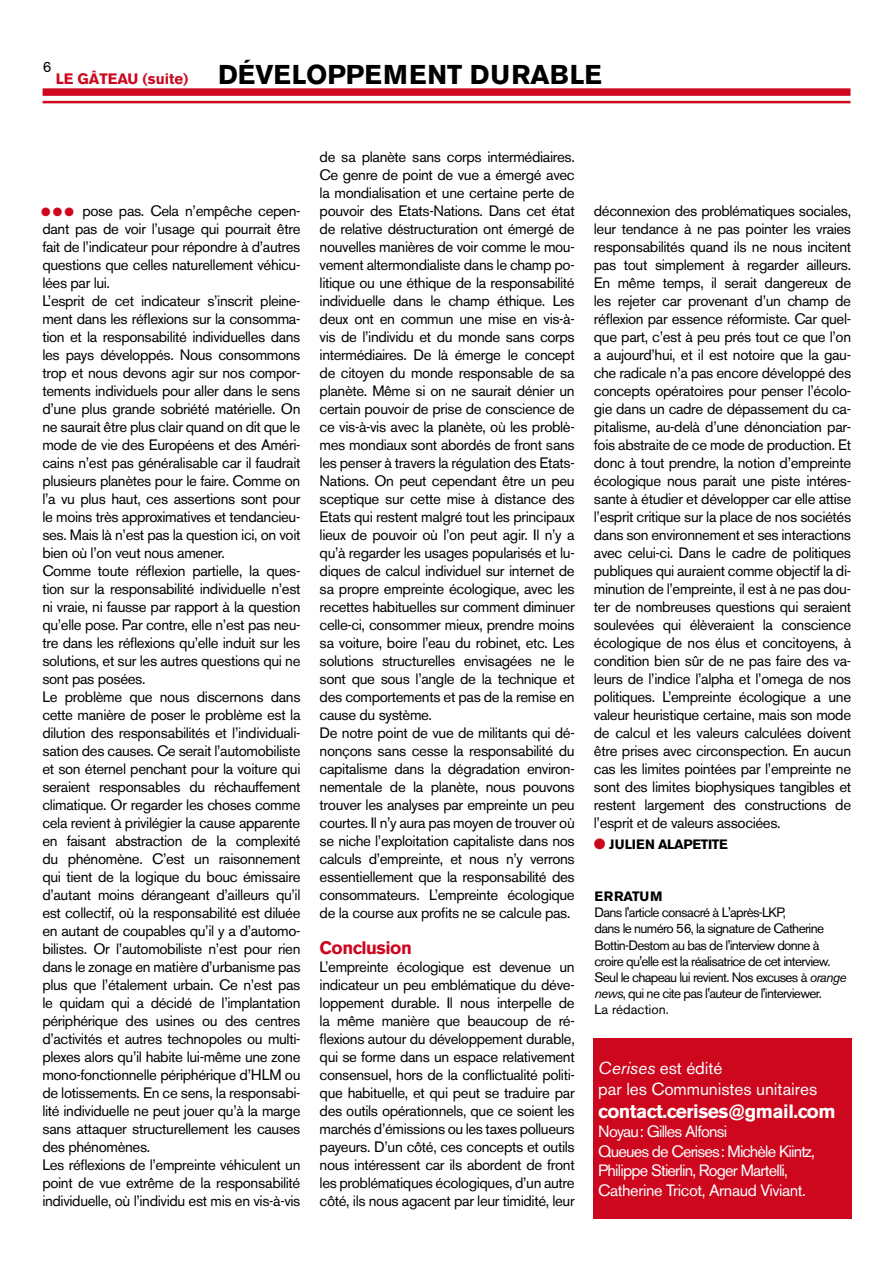
<style>
.page{position:relative;width:893px;height:1263px;background:#fff}
.page>*{position:absolute;margin:0;border:0;box-sizing:border-box;transform-origin:0 0}
.t1{font:700 27px "Akzidenz Grotesk BE";color:#000}
.t2{font:700 19.2px "Akzidenz Grotesk BE";letter-spacing:-.025em;color:#fff}
.t3{font:700 18px "Akzidenz Grotesk BE";letter-spacing:-.025em;color:#cd071e}
.t4{font:17.25px/20.7px "Akzidenz Grotesk BE";letter-spacing:-.005em;color:#fff}
.t5{font:16.35px/19.5px "Akzidenz Grotesk BE";letter-spacing:-.05em;color:#fff}
.t6{font:15px/18px "Akzidenz Grotesk BE";letter-spacing:-.025em;color:#000}
.t7{font:700 15px "Akzidenz Grotesk BE";color:#cd071e}
.t8{font:13.5px/16.2px "Akzidenz Grotesk BE";letter-spacing:-.05em;color:#000}
.t9{font:700 13.5px "Akzidenz Grotesk BE";letter-spacing:.01em;color:#000}
.t10{font:12px "Zapf Dingbats ITC";color:#cd071e}
.s1{font-size:27px;color:#000}
.s2{color:#cd071e}
.s3{font-style:italic}
</style>
<div class="page">
<div style="left:593px;top:1037px;width:258px;height:181px;background:#cd071e"></div>
<div style="left:43px;top:88px;width:807px;height:8px;background:#cd071e"></div>
<hr style="left:43px;top:101px;width:807px;height:2px;background:#cd071e">
<p class="t6" style="left:43px;top:58px;width:10px">6</p>
<p class="t7" style="left:56px;top:70px;width:236px">Le GÂTEAU (suite) <span class="s1">dévelo</span></p>
<h1 class="t1" style="left:327px;top:59px;width:58px">ppement</h1>
<h1 class="t1" style="left:470px;top:59px;width:21px">dura</h1>
<h1 class="t1" style="left:550px;top:59px;width:37px">ble</h1>
<p class="t6" style="left:42px;top:202px;width:260px;text-indent:40px">pose pas. Cela n’empêche cepen&shy;dant pas de voir l’usage qui pourrait être fait de l’indicateur pour répondre à d’autres questions que celles naturellement véhicu&shy;lées par lui.<br>L’esprit de cet indicateur s’inscrit pleine&shy;ment dans les réflexions sur la consomma&shy;tion et la responsabilité individuelles dans les pays développés. Nous consommons trop et nous devons agir sur nos compor&shy;tements individuels pour aller dans le sens d’une plus grande sobriété matérielle. On ne saurait être plus clair quand on dit que le mode de vie des Européens et des Améri&shy;cains n’est pas généralisable car il faudrait plusieurs planètes pour le faire. Comme on l’a vu plus haut, ces assertions sont pour le moins très approximatives et tendancieu&shy;ses. Mais là n’est pas la question ici, on voit bien où l’on veut nous amener.<br>Comme toute réflexion partielle, la ques&shy;tion sur la responsabilité individuelle n’est ni vraie, ni fausse par rapport à la question qu’elle pose. Par contre, elle n’est pas neu&shy;tre dans les réflexions qu’elle induit sur les solutions, et sur les autres questions qui ne sont pas posées.<br>Le problème que nous discernons dans cette manière de poser le problème est la dilution des responsabilités et l’individuali&shy;sation des causes. Ce serait l’automobiliste et son éternel penchant pour la voiture qui seraient responsables du réchauffement climatique. Or regarder les choses comme cela revient à privilégier la cause apparente en faisant abstraction de la complexité du phénomène. C’est un raisonnement qui tient de la logique du bouc émissaire d’autant moins dérangeant d’ailleurs qu’il est collectif, où la responsabilité est diluée en autant de coupables qu’il y a d’automo&shy;bilistes. Or l’automobiliste n’est pour rien dans le zonage en matière d’urbanisme pas plus que l’étalement urbain. Ce n’est pas le quidam qui a décidé de l’implantation périphérique des usines ou des centres d’activités et autres technopoles ou multi&shy;plexes alors qu’il habite lui-même une zone mono-fonctionnelle périphérique d’HLM ou de lotissements. En ce sens, la responsabi&shy;lité individuelle ne peut jouer qu’à la marge sans attaquer structurellement les causes des phénomènes.<br>Les réflexions de l’empreinte véhiculent un point de vue extrême de la responsabilité individuelle, où l’individu est mis en vis-à-vis</p>
<p class="t10" style="left:41px;top:206px;width:34px">● ● ●</p>
<p class="t6" style="left:320px;top:148px;width:257px">de sa planète sans corps intermédiaires.<br>Ce genre de point de vue a émergé avec la mondialisation et une certaine perte de pouvoir des Etats-Nations. Dans cet état de relative déstructuration ont émergé de nouvelles manières de voir comme le mou&shy;vement altermondialiste dans le champ po&shy;litique ou une éthique de la responsabilité individuelle dans le champ éthique. Les deux ont en commun une mise en vis-à&shy;vis de l’individu et du monde sans corps intermédiaires. De là émerge le concept de citoyen du monde responsable de sa planète. Même si on ne saurait dénier un certain pouvoir de prise de conscience de ce vis-à-vis avec la planète, où les problè&shy;mes mondiaux sont abordés de front sans les penser à travers la régulation des Etats-Nations. On peut cependant être un peu sceptique sur cette mise à distance des Etats qui restent malgré tout les principaux lieux de pouvoir où l’on peut agir. Il n’y a qu’à regarder les usages popularisés et lu&shy;diques de calcul individuel sur internet de sa propre empreinte écologique, avec les recettes habituelles sur comment diminuer celle-ci, consommer mieux, prendre moins sa voiture, boire l’eau du robinet, etc. Les solutions structurelles envisagées ne le sont que sous l’angle de la technique et des comportements et pas de la remise en cause du système.<br>De notre point de vue de militants qui dé&shy;nonçons sans cesse la responsabilité du capitalisme dans la dégradation environ&shy;nementale de la planète, nous pouvons trouver les analyses par empreinte un peu courtes. Il n’y aura pas moyen de trouver où se niche l’exploitation capitaliste dans nos calculs d’empreinte, et nous n’y verrons essentiellement que la responsabilité des consommateurs. L’empreinte écologique de la course aux profits ne se calcule pas.</p>
<p class="t3" style="left:320px;top:937px;width:94px">Conclusion</p>
<p class="t6" style="left:320px;top:958px;width:257px;text-align:justify">L’empreinte écologique est devenue un indicateur un peu emblématique du déve&shy;loppement durable. Il nous interpelle de la même manière que beaucoup de ré&shy;flexions autour du développement durable, qui se forme dans un espace relativement consensuel, hors de la conflictualité politi&shy;que habituelle, et qui peut se traduire par des outils opérationnels, que ce soient les marchés d’émissions ou les taxes pollueurs payeurs. D’un côté, ces concepts et outils nous intéressent car ils abordent de front les problématiques écologiques, d’un autre côté, ils nous agacent par leur timidité, leur</p>
<p class="t6" style="left:594px;top:202px;width:259px;text-align:justify">déconnexion des problématiques sociales, leur tendance à ne pas pointer les vraies responsabilités quand ils ne nous incitent pas tout simplement à regarder ailleurs.<br>En même temps, il serait dangereux de les rejeter car provenant d’un champ de réflexion par essence réformiste. Car quel&shy;que part, c’est à peu prés tout ce que l’on a aujourd’hui, et il est notoire que la gau&shy;che radicale n’a pas encore développé des concepts opératoires pour penser l’écolo&shy;gie dans un cadre de dépassement du ca&shy;pitalisme, au-delà d’une dénonciation par&shy;fois abstraite de ce mode de production. Et donc à tout prendre, la notion d’empreinte écologique nous parait une piste intéres&shy;sante à étudier et développer car elle attise l’esprit critique sur la place de nos sociétés dans son environnement et ses interactions avec celui-ci. Dans le cadre de politiques publiques qui auraient comme objectif la di&shy;minution de l’empreinte, il est à ne pas dou&shy;ter de nombreuses questions qui seraient soulevées qui élèveraient la conscience écologique de nos élus et concitoyens, à condition bien sûr de ne pas faire des va&shy;leurs de l’indice l’alpha et l’omega de nos politiques. L’empreinte écologique a une valeur heuristique certaine, mais son mode de calcul et les valeurs calculées doivent être prises avec circonspection. En aucun cas les limites pointées par l’empreinte ne sont des limites biophysiques tangibles et restent largement des constructions de l’esprit et de valeurs associées.</p>
<p class="t9" style="left:594px;top:836px;width:30px"><span class="s2">●</span> Julien</p>
<p class="t9" style="left:658px;top:836px;width:43px">Alapetite</p>
<p class="t9" style="left:595px;top:888px;width:69px">ERRATUM</p>
<p class="t8" style="left:595px;top:904px;width:253px">Dans l'article consacré à L'après-LKP,<br>dans le numéro 56, la signature de Catherine Bottin-Destom au bas de l'interview donne à croire qu'elle est la réalisatrice de cet interview.<br>Seul le chapeau lui revient. Nos excuses à <span class="s3">orange news</span>, qui ne cite pas l'auteur de l'interviewer.<br>La rédaction.</p>
<p class="t4" style="left:598px;top:1057px;width:220px"><span class="s3">Cerises</span> est édité<br>par les Communistes unitaires</p>
<p class="t2" style="left:598px;top:1100px;width:239px">contact.cerises@gmail.com</p>
<p class="t5" style="left:598px;top:1122px;width:218px">Noyau: Gilles Alfonsi<br>Queues de Cerises: Michèle Kiintz,<br>Philippe Stierlin, Roger Martelli,<br>Catherine Tricot, Arnaud Viviant.</p>
</div>
